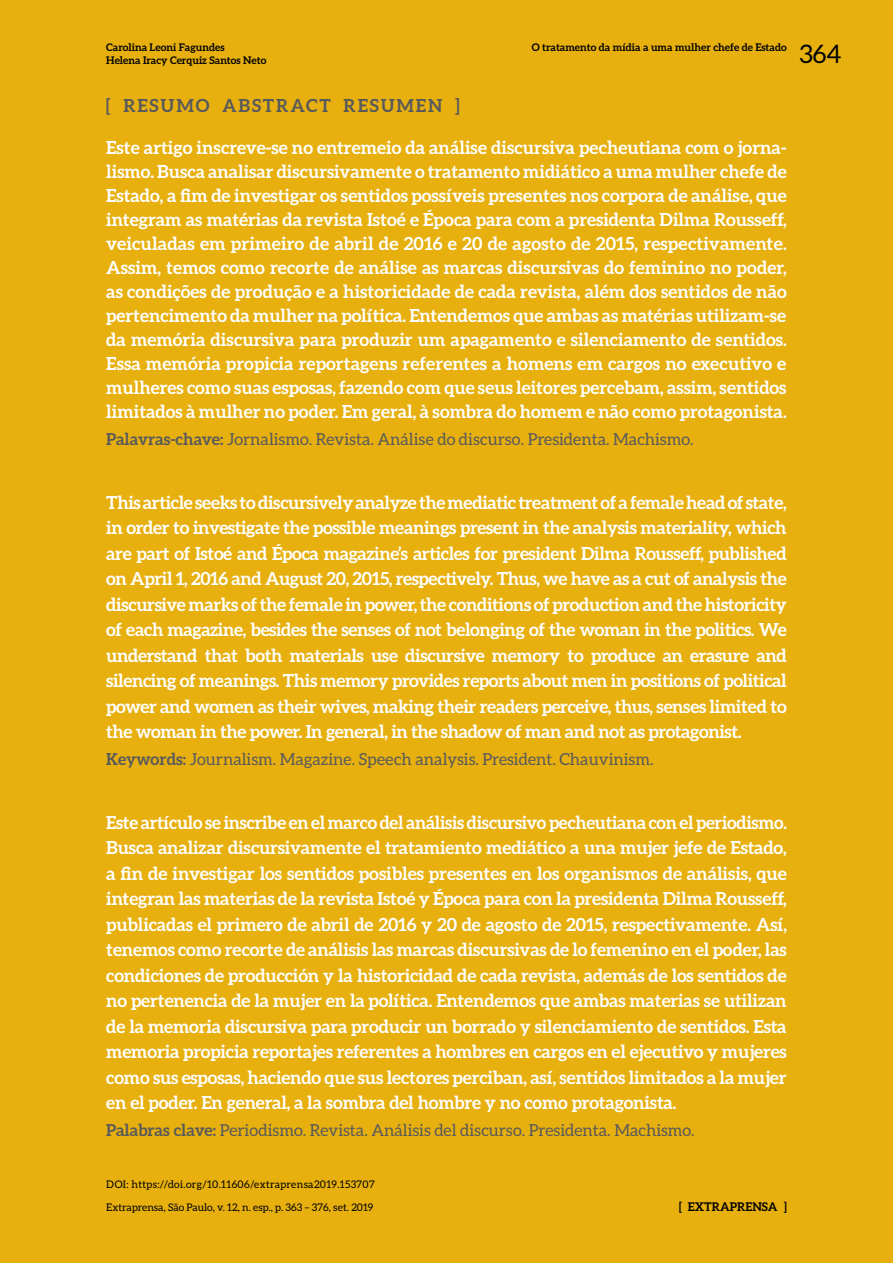
<style>
.page{position:relative;width:893px;height:1263px;background:#e7b00f}
.page>*{position:absolute;margin:0;border:0;box-sizing:border-box;transform-origin:0 0}
.t1{font:25.5px "Aleo";color:#000}
.t2{font:700 18px/25.5px "Aleo";letter-spacing:-.01em;color:#fff;text-align:justify}
.t3{font:700 18px "Aleo";letter-spacing:.1em;color:#58595b}
.t4{font:16.5px "Aleo";color:#58595b}
.t5{font:700 12px "Aleo";color:#000}
.t6{font:700 10.5px/12.6px "Aleo";color:#000}
.t7{font:10.5px "Aleo";color:#000}
.t8{font:10.5px "Aleo";letter-spacing:.03em;color:#000}
.s1{font-weight:700}
</style>
<div class="page">
<p class="t6" style="left:106px;top:41px;width:162px">Carolina Leoni Fagundes<br>Helena Iracy Cerquiz Santos Neto</p>
<p class="t3" style="left:106px;top:95px;width:355px">[ RESUMO ABSTRACT RESUMEN ]</p>
<p class="t6" style="left:532px;top:41px;width:256px">O tratamento da mídia a uma mulher chefe de Estado</p>
<p class="t2" style="left:106px;top:135px;width:682px;line-height:24px">Este artigo inscreve-se no entremeio da análise discursiva pecheutiana com o jorna&shy;lismo. Busca analisar discursivamente o tratamento midiático a uma mulher chefe de Estado, a fim de investigar os sentidos possíveis presentes nos corpora de análise, que integram as matérias da revista Istoé e Época para com a presidenta Dilma Rousseff, veiculadas em primeiro de abril de 2016 e 20 de agosto de 2015, respectivamente.<br>Assim, temos como recorte de análise as marcas discursivas do feminino no poder, as condições de produção e a historicidade de cada revista, além dos sentidos de não pertencimento da mulher na política. Entendemos que ambas as matérias utilizam-se da memória discursiva para produzir um apagamento e silenciamento de sentidos.<br>Essa memória propicia reportagens referentes a homens em cargos no executivo e mulheres como suas esposas, fazendo com que seus leitores percebam, assim, sentidos limitados à mulher no poder. Em geral, à sombra do homem e não como protagonista.</p>
<p class="t4" style="left:106px;top:430px;width:589px"><span class="s1">Palavras-chave:</span> Jornalismo. Revista. Análise do discurso. Presidenta. Machismo.</p>
<h1 class="t1" style="left:799px;top:40px;width:44px">364</h1>
<p class="t2" style="left:106px;top:489px;width:682px">This article seeks to discursively analyze the mediatic treatment of a female head of state, in order to investigate the possible meanings present in the analysis materiality, which are part of Istoé and Época magazine’s articles for president Dilma Rousseff, published on April 1, 2016 and August 20, 2015, respectively. Thus, we have as a cut of analysis the discursive marks of the female in power, the conditions of production and the historicity of each magazine, besides the senses of not belonging of the woman in the politics. We understand that both materials use discursive memory to produce an erasure and silencing of meanings. This memory provides reports about men in positions of political power and women as their wives, making their readers perceive, thus, senses limited to the woman in the power. In general, in the shadow of man and not as protagonist.</p>
<p class="t4" style="left:106px;top:750px;width:549px"><span class="s1">Keywords:</span> Journalism. Magazine. Speech analysis. President. Chauvinism.</p>
<p class="t2" style="left:106px;top:809px;width:682px">Este artículo se inscribe en el marco del análisis discursivo pecheutiana con el periodismo.<br>Busca analizar discursivamente el tratamiento mediático a una mujer jefe de Estado, a fin de investigar los sentidos posibles presentes en los organismos de análisis, que integran las materias de la revista Istoé y Época para con la presidenta Dilma Rousseff, publicadas el primero de abril de 2016 y 20 de agosto de 2015, respectivamente. Así, tenemos como recorte de análisis las marcas discursivas de lo femenino en el poder, las condiciones de producción y la historicidad de cada revista, además de los sentidos de no pertenencia de la mujer en la política. Entendemos que ambas materias se utilizan de la memoria discursiva para producir un borrado y silenciamiento de sentidos. Esta memoria propicia reportajes referentes a hombres en cargos en el ejecutivo y mujeres como sus esposas, haciendo que sus lectores perciban, así, sentidos limitados a la mujer en el poder. En general, a la sombra del hombre y no como protagonista.</p>
<p class="t4" style="left:106px;top:1121px;width:590px"><span class="s1">Palabras clave:</span> Periodismo. Revista. Análisis del discurso. Presidenta. Machismo.</p>
<p class="t8" style="left:106px;top:1179px;width:270px">DOI: https://doi.org/10.11606/extraprensa2019.153707</p>
<p class="t7" style="left:106px;top:1201px;width:269px">Extraprensa, São Paulo, v. 12, n. esp., p. 363 – 376, set. 2019</p>
<p class="t5" style="left:679px;top:1199px;width:109px">[ EXTRAPRENSA ]</p>
</div>
